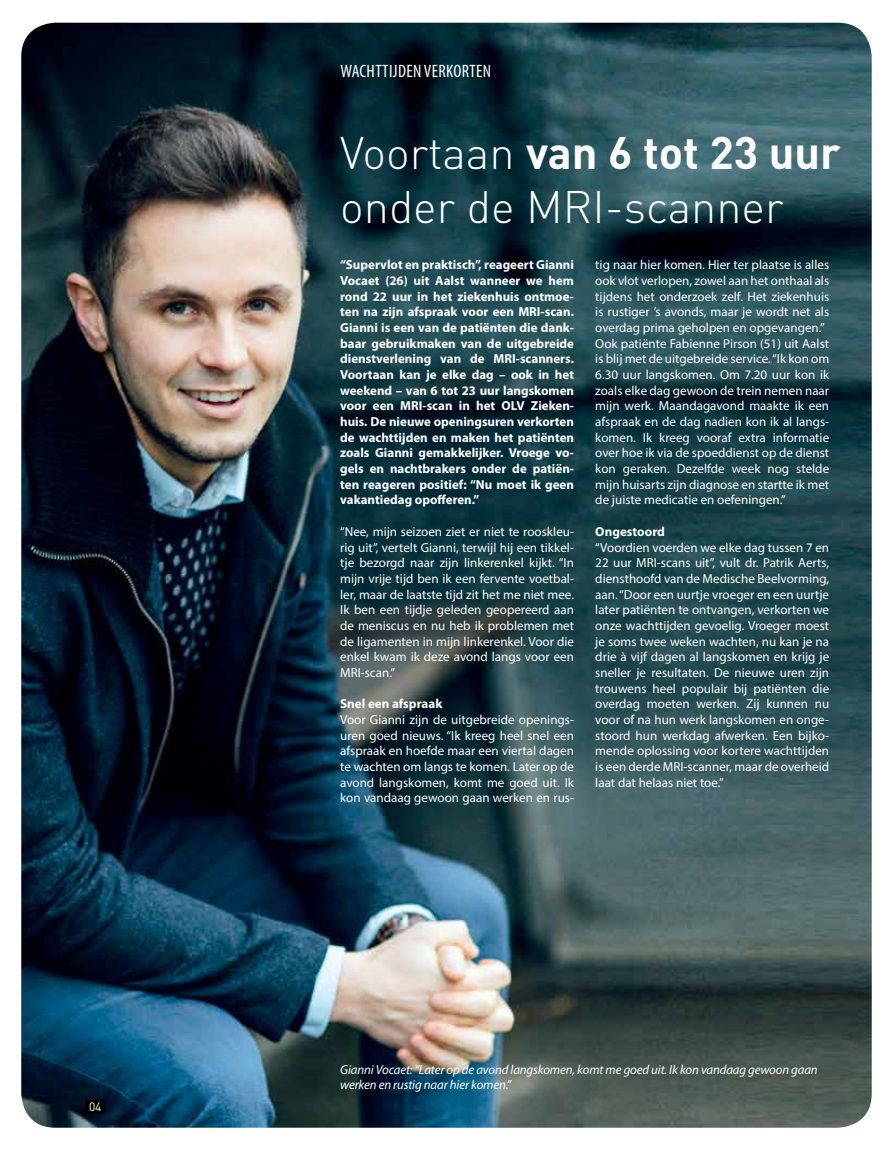
<style>
.page{position:relative;width:893px;height:1149px;background:#fff}
.page>*{position:absolute;margin:0;border:0;box-sizing:border-box;transform-origin:0 0}
.t1{font:300 45px/54px "DIN";color:#fff}
.t2{font:condensed 18px "Myriad Pro";letter-spacing:.02em;color:#fff}
.t3{font:13.05px/15.6px "Myriad Pro";color:#fff;text-align:justify}
.t4{font:700 13.05px/15.6px "Myriad Pro";color:#fff;text-align:justify}
.t5{font:italic 13.05px/15.6px "Myriad Pro";letter-spacing:-.01em;color:#fff}
.t6{font:12px "DIN";color:#fff}
.s1{font-weight:700}
</style>
<div class="page">
<img style="left:21px;top:23px;width:851px;height:1104px">
<div style="left:85px;top:1098px;width:21px;height:15px;background:#000"></div>
<p class="t6" style="left:89px;top:1098px;width:14px">04</p>
<h2 class="t2" style="left:340px;top:62px;width:152px">WACHTTIJDEN VERKORTEN</h2>
<h1 class="t1" style="left:340px;top:126px;width:502px">Voortaan <span class="s1">van 6 tot 23 uur </span>onder de MRI-scanner</h1>
<p class="t4" style="left:340px;top:257px;width:235px">“Supervlot en praktisch”, reageert Gianni Vocaet (26) uit Aalst wanneer we hem rond 22 uur in het ziekenhuis ontmoe&shy;ten na zijn afspraak voor een MRI-scan.<br>Gianni is een van de patiënten die dank&shy;baar gebruikmaken van de uitgebreide dienstverlening van de MRI-scanners.<br>Voortaan kan je elke dag – ook in het weekend – van 6 tot 23 uur langskomen voor een MRI-scan in het OLV Zieken&shy;huis. De nieuwe openingsuren verkorten de wachttijden en maken het patiënten zoals Gianni gemakkelijker. Vroege vo&shy;gels en nachtbrakers onder de patiën&shy;ten reageren positief: “Nu moet ik geen vakantiedag opofferen.”</p>
<p class="t3" style="left:340px;top:523px;width:235px">“Nee, mijn seizoen ziet er niet te rooskleu&shy;rig uit”, vertelt Gianni, terwijl hij een tikkel&shy;tje bezorgd naar zijn linkerenkel kijkt. “In mijn vrije tijd ben ik een fervente voetbal&shy;ler, maar de laatste tijd zit het me niet mee.<br>Ik ben een tijdje geleden geopereerd aan de meniscus en nu heb ik problemen met de ligamenten in mijn linkerenkel. Voor die enkel kwam ik deze avond langs voor een MRI-scan.”</p>
<p class="t4" style="left:340px;top:696px;width:104px">Snel een afspraak</p>
<p class="t3" style="left:340px;top:711px;width:235px">Voor Gianni zijn de uitgebreide openings&shy;uren goed nieuws. “Ik kreeg heel snel een afspraak en hoefde maar een viertal dagen te wachten om langs te komen. Later op de avond langskomen, komt me goed uit. Ik kon vandaag gewoon gaan werken en rus-</p>
<p class="t3" style="left:595px;top:257px;width:235px;text-align:left">tig naar hier komen. Hier ter plaatse is alles ook vlot verlopen, zowel aan het onthaal als tijdens het onderzoek zelf. Het ziekenhuis is rustiger ’s avonds, maar je wordt net als overdag prima geholpen en opgevangen.” Ook patiënte Fabienne Pirson (51) uit Aalst is blij met de uitgebreide service. “Ik kon om 6.30 uur langskomen. Om 7.20 uur kon ik zoals elke dag gewoon de trein nemen naar mijn werk. Maandagavond maakte ik een afspraak en de dag nadien kon ik al langs&shy;komen. Ik kreeg vooraf extra informatie over hoe ik via de spoeddienst op de dienst kon geraken. Dezelfde week nog stelde mijn huisarts zijn diagnose en startte ik met de juiste medicatie en oefeningen.”</p>
<p class="t4" style="left:595px;top:523px;width:71px">Ongestoord</p>
<p class="t3" style="left:595px;top:539px;width:235px">“Voordien voerden we elke dag tussen 7 en 22 uur MRI-scans uit”, vult dr. Patrik Aerts, diensthoofd van de Medische Beelvorming, aan. “Door een uurtje vroeger en een uurtje later patiënten te ontvangen, verkorten we onze wachttijden gevoelig. Vroeger moest je soms twee weken wachten, nu kan je na drie à vijf dagen al langskomen en krijg je sneller je resultaten. De nieuwe uren zijn trouwens heel populair bij patiënten die overdag moeten werken. Zij kunnen nu voor of na hun werk langskomen en onge&shy;stoord hun werkdag afwerken. Een bijko&shy;mende oplossing voor kortere wachttijden is een derde MRI-scanner, maar de overheid laat dat helaas niet toe.”</p>
<p class="t5" style="left:340px;top:1061px;width:479px">Gianni Vocaet: “Later op de avond langskomen, komt me goed uit. Ik kon vandaag gewoon gaan werken en rustig naar hier komen.”</p>
</div>
